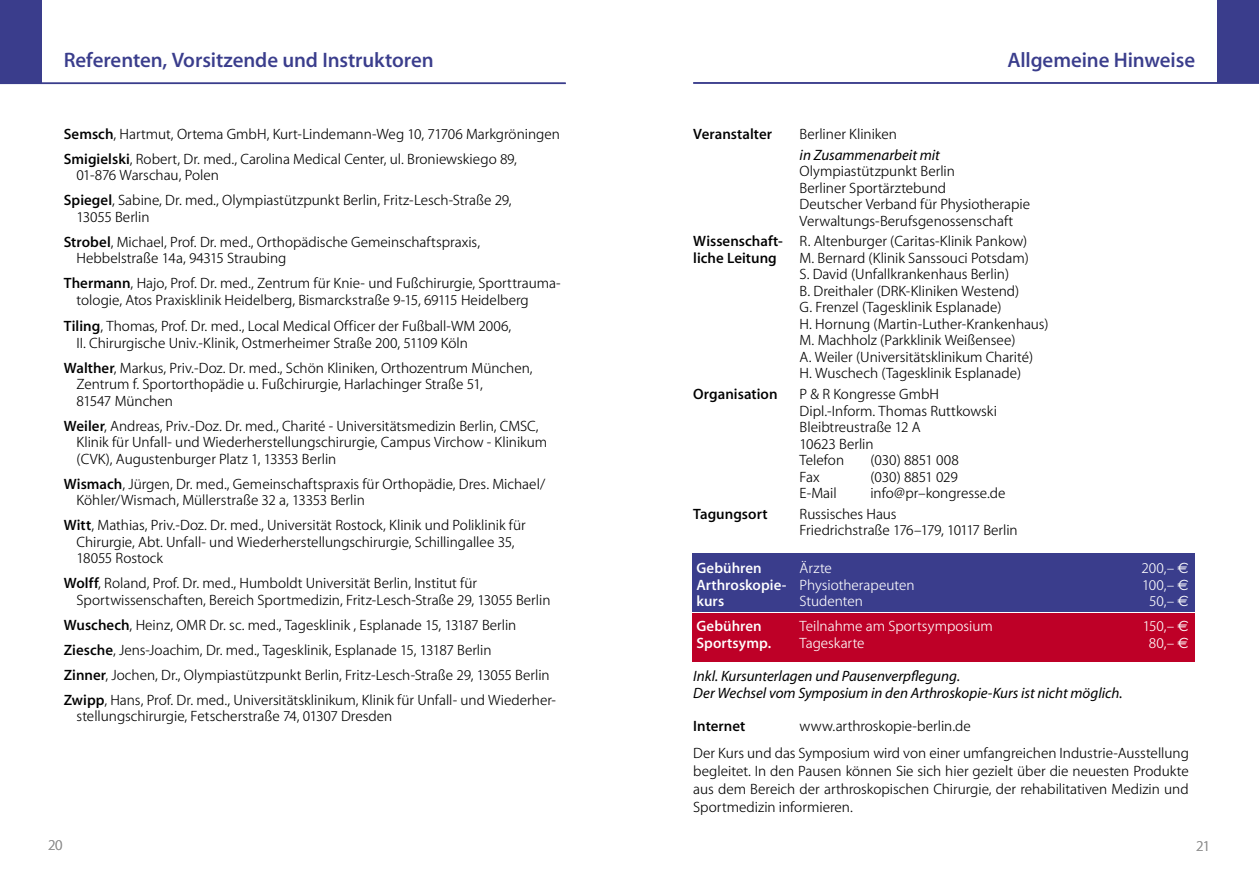
<style>
.page{position:relative;width:1259px;height:893px;background:#fff}
.page>*{position:absolute;margin:0;border:0;box-sizing:border-box;transform-origin:0 0}
.t1{font:600 21px "Myriad";letter-spacing:-.005em;color:#3a3d8c}
.t2{font:300 15px/16.5px "Myriad";color:#000}
.t3{font:italic 15px/16.5px "Myriad";color:#000}
.t4{font:300 15px "Myriad";color:#fff}
.t5{font:600 15px "Myriad";letter-spacing:.005em;color:#000}
.t6{font:600 15px "Myriad";letter-spacing:.005em;color:#fff}
.t7{font:300 15px "Myriad";color:#939393}
.s1{font-weight:600}
.s2{font-family:"Euro Sans";font-weight:400}
</style>
<div class="page">
<div style="left:0;top:0;width:41px;height:83px;background:#3a3d8c"></div>
<hr style="left:0;top:83px;width:566px;height:1px;background:#3a3d8c">
<div style="left:1217px;top:0;width:42px;height:83px;background:#3a3d8c"></div>
<hr style="left:693px;top:82px;width:566px;height:2px;background:#3a3d8c">
<div style="left:692px;top:613px;width:503px;height:48px;background:#be0027"></div>
<div style="left:692px;top:553px;width:503px;height:58px;background:#3a3d8c"></div>
<h1 class="t1" style="left:64px;top:50px;width:371px">Referenten, Vorsitzende und Instruktoren</h1>
<h1 class="t1" style="left:1007px;top:49px;width:189px">Allgemeine Hinweise</h1>
<p class="t2" style="left:64px;top:122px;width:498px;line-height:25px"><span class="s1">Semsch</span>, Hartmut, Ortema GmbH, Kurt-Lindemann-Weg 10, 71706 Markgröningen<br><span class="s1">Smigielski</span>, Robert, Dr. med., Carolina Medical Center, ul. Broniewskiego 89,</p>
<p class="t2" style="left:64px;top:163px;width:449px;line-height:25px;text-indent:13px">01-876 Warschau, Polen<br><span class="s1">Spiegel</span>, Sabine, Dr. med., Olympiastützpunkt Berlin, Fritz-Lesch-Straße 29,</p>
<p class="t2" style="left:64px;top:205px;width:418px;line-height:25px;text-indent:13px">13055 Berlin<br><span class="s1">Strobel</span>, Michael, Prof. Dr. med., Orthopädische Gemeinschaftspraxis,</p>
<p class="t2" style="left:64px;top:246px;width:498px;line-height:25px;text-indent:13px">Hebbelstraße 14a, 94315 Straubing<br><span class="s1">Thermann</span>, Hajo, Prof. Dr. med., Zentrum für Knie- und Fußchirurgie, Sporttrauma-</p>
<p class="t2" style="left:64px;top:287px;width:466px;line-height:26.5px;text-indent:13px">tologie, Atos Praxisklinik Heidelberg, Bismarckstraße 9-15, 69115 Heidelberg<br><span class="s1">Tiling</span>, Thomas, Prof. Dr. med., Local Medical Officer der Fußball-WM 2006,</p>
<p class="t2" style="left:64px;top:331px;width:470px;line-height:25px;text-indent:13px">II. Chirurgische Univ.-Klinik, Ostmerheimer Straße 200, 51109 Köln<br><span class="s1">Walther</span>, Markus, Priv.-Doz. Dr. med., Schön Kliniken, Orthozentrum München,</p>
<p class="t2" style="left:77px;top:377px;width:408px">Zentrum f. Sportorthopädie u. Fußchirurgie, Harlachinger Straße 51,<br>81547 München</p>
<p class="t2" style="left:77px;top:418px;width:472px;text-indent:-13px"><span class="s1">Weiler</span>, Andreas, Priv.-Doz. Dr. med., Charité - Universitätsmedizin Berlin, CMSC,<br>Klinik für Unfall- und Wiederherstellungschirurgie, Campus Virchow - Klinikum (CVK), Augustenburger Platz 1, 13353 Berlin</p>
<p class="t2" style="left:77px;top:476px;width:470px;text-indent:-13px"><span class="s1">Wismach</span>, Jürgen, Dr. med., Gemeinschaftspraxis für Orthopädie, Dres. Michael/<br>Köhler/Wismach, Müllerstraße 32 a, 13353 Berlin</p>
<p class="t2" style="left:77px;top:518px;width:451px;text-indent:-13px"><span class="s1">Witt</span>, Mathias, Priv.-Doz. Dr. med., Universität Rostock, Klinik und Poliklinik für<br>Chirurgie, Abt. Unfall- und Wiederherstellungschirurgie, Schillingallee 35,<br>18055 Rostock</p>
<p class="t2" style="left:77px;top:576px;width:475px;text-indent:-13px"><span class="s1">Wolff</span>, Roland, Prof. Dr. med., Humboldt Universität Berlin, Institut für<br>Sportwissenschaften, Bereich Sportmedizin, Fritz-Lesch-Straße 29, 13055 Berlin</p>
<p class="t2" style="left:64px;top:613px;width:494px;line-height:25px"><span class="s1">Wuschech</span>, Heinz, OMR Dr. sc. med., Tagesklinik , Esplanade 15, 13187 Berlin <span class="s1">Ziesche</span>, Jens-Joachim, Dr. med., Tagesklinik, Esplanade 15, 13187 Berlin<br><span class="s1">Zinner</span>, Jochen, Dr., Olympiastützpunkt Berlin, Fritz-Lesch-Straße 29, 13055 Berlin <span class="s1">Zwipp</span>, Hans, Prof. Dr. med., Universitätsklinikum, Klinik für Unfall- und Wiederher-</p>
<p class="t2" style="left:77px;top:709px;width:317px">stellungschirurgie, Fetscherstraße 74, 01307 Dresden</p>
<p class="t5" style="left:693px;top:126px;width:80px">Veranstalter</p>
<p class="t2" style="left:799px;top:126px;width:99px">Berliner Kliniken</p>
<p class="t3" style="left:799px;top:147px;width:142px">in Zusammenarbeit mit</p>
<p class="t2" style="left:799px;top:164px;width:232px">Olympiastützpunkt Berlin<br>Berliner Sportärztebund<br>Deutscher Verband für Physiotherapie<br>Verwaltungs-Berufsgenossenschaft</p>
<p class="t2" style="left:693px;top:234px;width:335px"><span class="s1">Wissenschaft-</span> R. Altenburger (Caritas-Klinik Pankow) <span class="s1">liche Leitung</span></p>
<p class="t2" style="left:799px;top:250px;width:250px">M. Bernard (Klinik Sanssouci Potsdam)<br>S. David (Unfallkrankenhaus Berlin)<br>B. Dreithaler (DRK-Kliniken Westend)<br>G. Frenzel (Tagesklinik Esplanade)<br>H. Hornung (Martin-Luther-Krankenhaus)<br>M. Machholz (Parkklinik Weißensee)<br>A. Weiler (Universitätsklinikum Charité)<br>H. Wuschech (Tagesklinik Esplanade)</p>
<p class="t5" style="left:693px;top:386px;width:86px">Organisation</p>
<p class="t2" style="left:799px;top:387px;width:199px">P &amp; R Kongresse GmbH<br>Dipl.-Inform. Thomas Ruttkowski<br>Bleibtreustraße 12 A<br>10623 Berlin<br>Telefon</p>
<p class="t2" style="left:870px;top:453px;width:90px">(030) 8851 008</p>
<p class="t2" style="left:799px;top:469px;width:22px">Fax</p>
<p class="t2" style="left:870px;top:469px;width:89px">(030) 8851 029</p>
<p class="t2" style="left:799px;top:486px;width:39px">E-Mail</p>
<p class="t2" style="left:870px;top:486px;width:137px">info@pr–kongresse.de</p>
<p class="t5" style="left:693px;top:506px;width:76px">Tagungsort</p>
<p class="t2" style="left:799px;top:506px;width:220px">Russisches Haus<br>Friedrichstraße 176–179, 10117 Berlin</p>
<p class="t6" style="left:696px;top:560px;width:67px">Gebühren</p>
<p class="t4" style="left:799px;top:561px;width:34px">Ärzte</p>
<p class="t4" style="left:1141px;top:561px;width:49px">200,– <span class="s2">€</span></p>
<p class="t4" style="left:696px;top:577px;width:220px"><span class="s1">Arthroskopie-</span> Physiotherapeuten</p>
<p class="t4" style="left:1142px;top:577px;width:48px">100,– <span class="s2">€</span></p>
<p class="t6" style="left:696px;top:593px;width:29px">kurs</p>
<p class="t4" style="left:799px;top:594px;width:65px">Studenten</p>
<p class="t4" style="left:1149px;top:594px;width:41px">50,– <span class="s2">€</span></p>
<p class="t6" style="left:696px;top:618px;width:67px">Gebühren</p>
<p class="t4" style="left:799px;top:619px;width:195px">Teilnahme am Sportsymposium</p>
<p class="t4" style="left:1143px;top:619px;width:47px">150,– <span class="s2">€</span></p>
<p class="t6" style="left:696px;top:635px;width:76px">Sportsymp.</p>
<p class="t4" style="left:799px;top:635px;width:66px">Tageskarte</p>
<p class="t4" style="left:1149px;top:635px;width:41px">80,– <span class="s2">€</span></p>
<p class="t3" style="left:693px;top:668px;width:431px">Inkl. Kursunterlagen und Pausenverpflegung.<br>Der Wechsel vom Symposium in den Arthroskopie-Kurs ist nicht möglich.</p>
<p class="t5" style="left:693px;top:718px;width:54px">Internet</p>
<p class="t2" style="left:693px;top:714px;width:497px;line-height:26.5px;text-indent:106px">www.arthroskopie-berlin.de<br>Der Kurs und das Symposium wird von einer umfangreichen Industrie-Ausstellung</p>
<p class="t2" style="left:693px;top:762px;width:497px;line-height:18px;text-align:justify">begleitet. In den Pausen können Sie sich hier gezielt über die neuesten Produkte aus dem Bereich der arthroskopischen Chirurgie, der rehabilitativen Medizin und Sportmedizin informieren.</p>
<p class="t7" style="left:48px;top:838px;width:16px">20</p>
<p class="t7" style="left:1196px;top:839px;width:16px">21</p>
</div>
